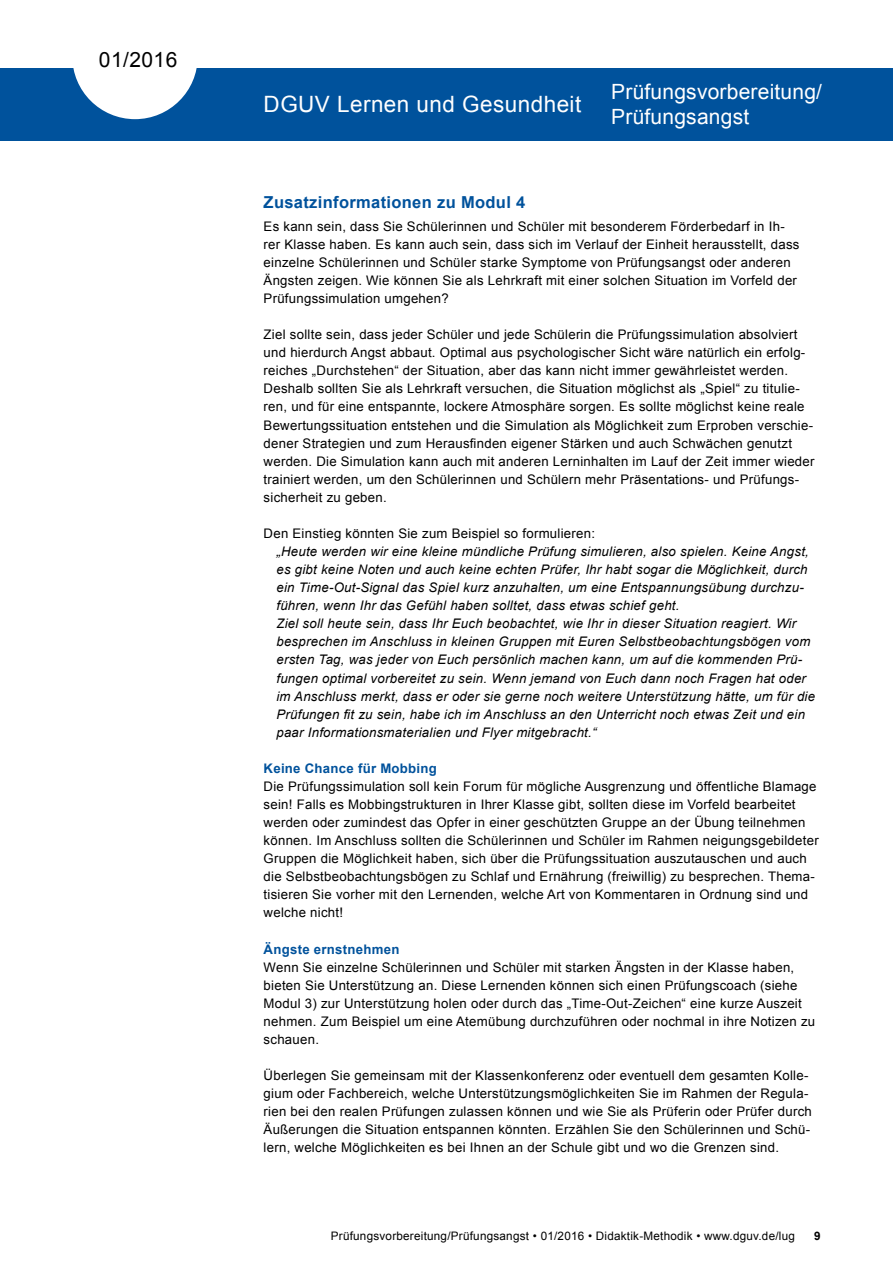
<style>
.page{position:relative;width:893px;height:1263px;background:#fff}
.page>*{position:absolute;margin:0;border:0;box-sizing:border-box;transform-origin:0 0}
.t1{font:22.5px "Arial";letter-spacing:.02em;color:#fff}
.t2{font:21px/25.2px "Arial";letter-spacing:.01em;color:#fff}
.t3{font:21px "Arial";letter-spacing:.02em;color:#000}
.t4{font:700 16.5px "Arial";letter-spacing:.02em;color:#00529c}
.t5{font:13.2px/18px "Arial";letter-spacing:.02em;color:#000}
.t6{font:italic 13.2px/18px "Arial";letter-spacing:.02em;color:#000}
.t7{font:700 13.2px "Arial";letter-spacing:.02em;color:#00529c}
.t8{font:11.7px "Arial";letter-spacing:.02em;color:#000}
.t9{font:700 11.7px "Arial";color:#000}
</style>
<div class="page">
<div style="left:0;top:68px;width:893px;height:72px;background:#00529c"></div>
<svg style="left:73px;top:68px;width:124px;height:51px"></svg>
<h2 class="t3" style="left:99px;top:46px;width:80px">01/2016</h2>
<h1 class="t1" style="left:264px;top:89px;width:319px">DGUV Lernen und Gesundheit</h1>
<h2 class="t2" style="left:611px;top:80px;width:212px">Prüfungsvorbereitung/<br>Prüfungsangst</h2>
<p class="t4" style="left:264px;top:191px;width:263px">Zusatzinformationen zu Modul 4</p>
<p class="t5" style="left:264px;top:217px;width:537px">Es kann sein, dass Sie Schülerinnen und Schüler mit besonderem Förderbedarf in Ih&shy;rer Klasse haben. Es kann auch sein, dass sich im Verlauf der Einheit herausstellt, dass einzelne Schülerinnen und Schüler starke Symptome von Prüfungsangst oder anderen Ängsten zeigen. Wie können Sie als Lehrkraft mit einer solchen Situation im Vorfeld der Prüfungssimulation umgehen?</p>
<p class="t5" style="left:264px;top:326px;width:552px">Ziel sollte sein, dass jeder Schüler und jede Schülerin die Prüfungssimulation absolviert und hierdurch Angst abbaut. Optimal aus psychologischer Sicht wäre natürlich ein erfolg&shy;reiches „Durchstehen“ der Situation, aber das kann nicht immer gewährleistet werden.<br>Deshalb sollten Sie als Lehrkraft versuchen, die Situation möglichst als „Spiel“ zu titulie&shy;ren, und für eine entspannte, lockere Atmosphäre sorgen. Es sollte möglichst keine reale Bewertungssituation entstehen und die Simulation als Möglichkeit zum Erproben verschie&shy;dener Strategien und zum Herausfinden eigener Stärken und auch Schwächen genutzt werden. Die Simulation kann auch mit anderen Lerninhalten im Lauf der Zeit immer wieder trainiert werden, um den Schülerinnen und Schülern mehr Präsentations- und Prüfungs&shy;sicherheit zu geben.</p>
<p class="t5" style="left:264px;top:524px;width:333px">Den Einstieg könnten Sie zum Beispiel so formulieren:</p>
<p class="t6" style="left:276px;top:543px;width:540px">„Heute werden wir eine kleine mündliche Prüfung simulieren, also spielen. Keine Angst, es gibt keine Noten und auch keine echten Prüfer, Ihr habt sogar die Möglichkeit, durch ein Time-Out-Signal das Spiel kurz anzuhalten, um eine Entspannungsübung durchzu&shy;führen, wenn Ihr das Gefühl haben solltet, dass etwas schief geht.<br>Ziel soll heute sein, dass Ihr Euch beobachtet, wie Ihr in dieser Situation reagiert. Wir besprechen im Anschluss in kleinen Gruppen mit Euren Selbstbeobachtungsbögen vom ersten Tag, was jeder von Euch persönlich machen kann, um auf die kommenden Prü&shy;fungen optimal vorbereitet zu sein. Wenn jemand von Euch dann noch Fragen hat oder im Anschluss merkt, dass er oder sie gerne noch weitere Unterstützung hätte, um für die Prüfungen fit zu sein, habe ich im Anschluss an den Unterricht noch etwas Zeit und ein paar Informationsmaterialien und Flyer mitgebracht.“</p>
<p class="t7" style="left:264px;top:759px;width:175px">Keine Chance für Mobbing</p>
<p class="t5" style="left:264px;top:777px;width:557px">Die Prüfungssimulation soll kein Forum für mögliche Ausgrenzung und öffentliche Blamage sein! Falls es Mobbingstrukturen in Ihrer Klasse gibt, sollten diese im Vorfeld bearbeitet werden oder zumindest das Opfer in einer geschützten Gruppe an der Übung teilnehmen können. Im Anschluss sollten die Schülerinnen und Schüler im Rahmen neigungsgebildeter Gruppen die Möglichkeit haben, sich über die Prüfungssituation auszutauschen und auch die Selbstbeobachtungsbögen zu Schlaf und Ernährung (freiwillig) zu besprechen. Thema&shy;tisieren Sie vorher mit den Lernenden, welche Art von Kommentaren in Ordnung sind und welche nicht!</p>
<p class="t7" style="left:264px;top:940px;width:137px">Ängste ernstnehmen</p>
<p class="t5" style="left:264px;top:958px;width:553px">Wenn Sie einzelne Schülerinnen und Schüler mit starken Ängsten in der Klasse haben, bieten Sie Unterstützung an. Diese Lernenden können sich einen Prüfungscoach (siehe Modul 3) zur Unterstützung holen oder durch das „Time-Out-Zeichen“ eine kurze Auszeit nehmen. Zum Beispiel um eine Atemübung durchzuführen oder nochmal in ihre Notizen zu schauen.</p>
<p class="t5" style="left:264px;top:1067px;width:550px">Überlegen Sie gemeinsam mit der Klassenkonferenz oder eventuell dem gesamten Kolle&shy;gium oder Fachbereich, welche Unterstützungsmöglichkeiten Sie im Rahmen der Regula&shy;rien bei den realen Prüfungen zulassen können und wie Sie als Prüferin oder Prüfer durch Äußerungen die Situation entspannen könnten. Erzählen Sie den Schülerinnen und Schü&shy;lern, welche Möglichkeiten es bei Ihnen an der Schule gibt und wo die Grenzen sind.</p>
<p class="t8" style="left:331px;top:1228px;width:466px">Prüfungsvorbereitung/Prüfungsangst • 01/2016 • Didaktik-Methodik • www.dguv.de/lug</p>
<p class="t9" style="left:814px;top:1228px;width:8px">9</p>
</div>
